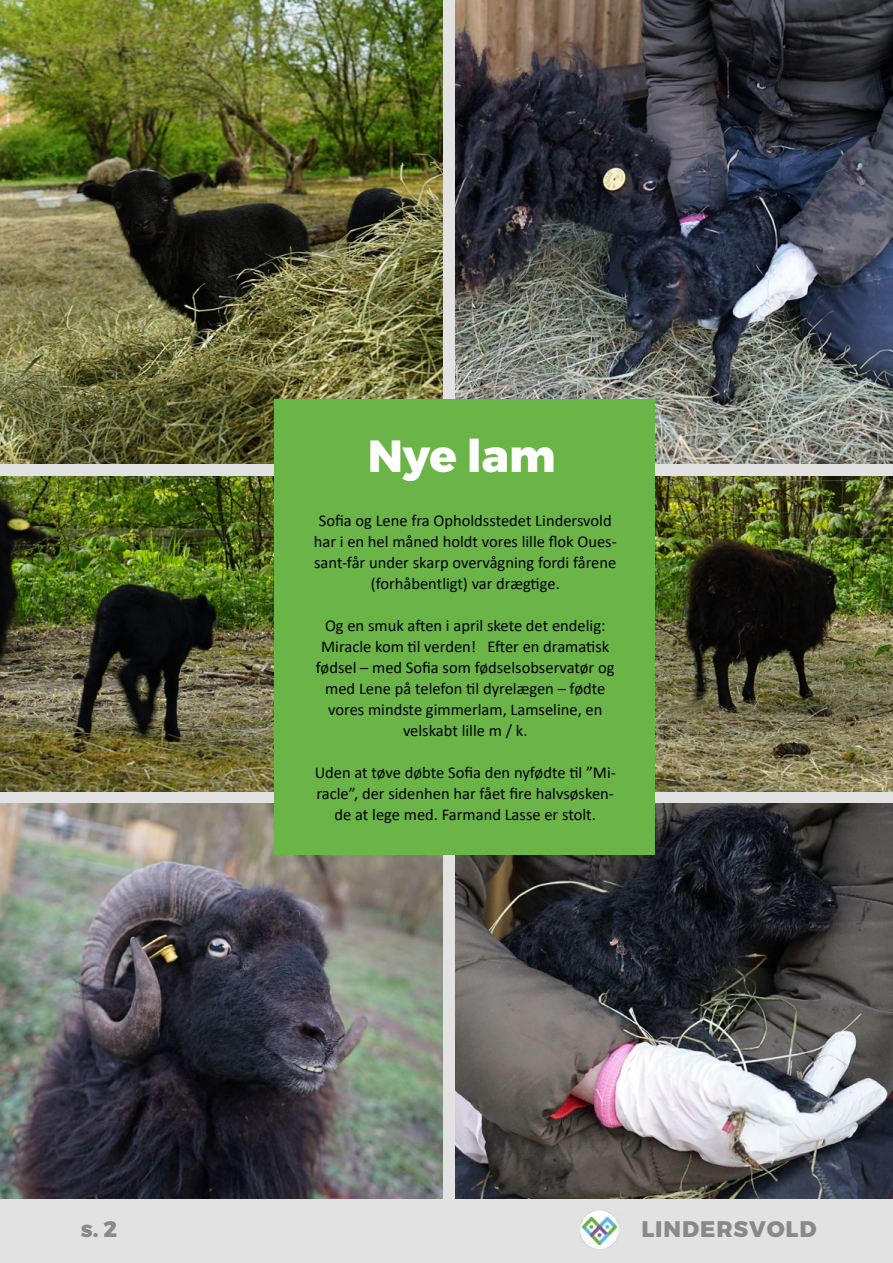
<style>
.page{position:relative;width:893px;height:1263px;background:#fff}
.page>*{position:absolute;margin:0;border:0;box-sizing:border-box;transform-origin:0 0}
.t1{font:45px "Trueno Ex Bd";color:#fff}
.t2{font:22.5px "Trueno Ex Bd";letter-spacing:.04em;color:#898989}
.t3{font:16.5px/21px "Calibri";color:#000;text-align:center}
</style>
<div class="page">
<div style="left:0;top:0;width:893px;height:1213px;background:#e2e2e2"></div>
<img style="left:0;top:476px;width:893px;height:315px">
<img style="left:0;top:0;width:443px;height:463px">
<img style="left:455px;top:0;width:438px;height:463px">
<img style="left:0;top:804px;width:443px;height:395px">
<img style="left:455px;top:804px;width:438px;height:395px">
<div style="left:275px;top:400px;width:380px;height:455px;background:#6ab448"></div>
<div style="left:0;top:1199px;width:893px;height:64px;background:#e2e2e2"></div>
<img style="left:580px;top:1210px;width:39px;height:39px">
<h1 class="t1" style="left:368px;top:428px;width:189px">Nye lam</h1>
<p class="t3" style="left:314px;top:509px;width:305px">Sofia og Lene fra Opholdsstedet Lindersvold har i en hel måned holdt vores lille flok Oues&shy;sant-får under skarp overvågning fordi fårene (forhåbentligt) var drægtige.</p>
<p class="t3" style="left:316px;top:614px;width:300px">Og en smuk aften i april skete det endelig:<br>Miracle kom til verden! Efter en dramatisk fødsel – med Sofia som fødselsobservatør og med Lene på telefon til dyrelægen – fødte vores mindste gimmerlam, Lamseline, en velskabt lille m / k.</p>
<p class="t3" style="left:315px;top:761px;width:303px">Uden at tøve døbte Sofia den nyfødte til ”Mi&shy;racle”, der sidenhen har fået fire halvsøsken&shy;de at lege med. Farmand Lasse er stolt.</p>
<h2 class="t2" style="left:81px;top:1215px;width:38px">s. 2</h2>
<h2 class="t2" style="left:641px;top:1215px;width:177px">LINDERSVOLD</h2>
</div>
